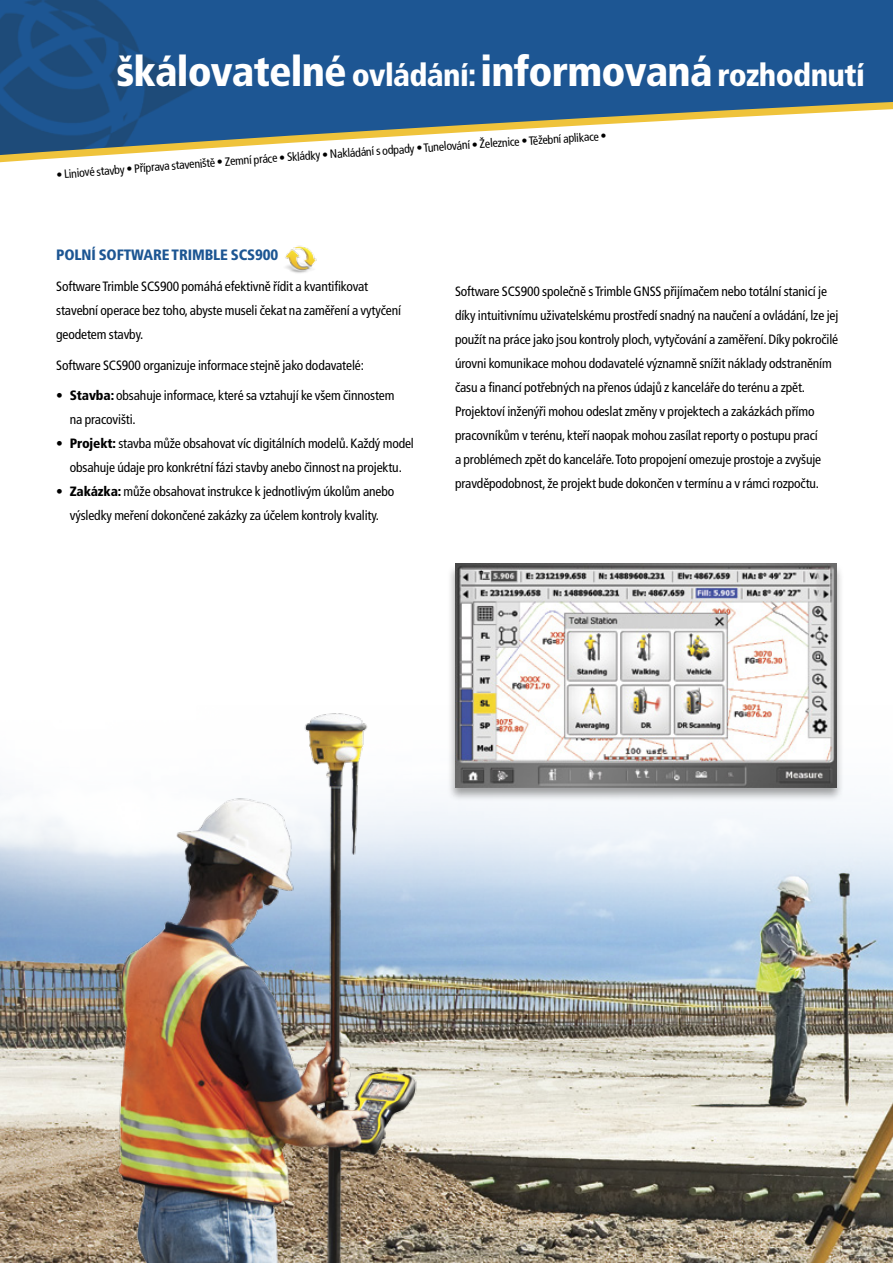
<style>
.page{position:relative;width:893px;height:1263px;background:#fff}
.page>*{position:absolute;margin:0;border:0;box-sizing:border-box;transform-origin:0 0}
.t1{font:900 condensed 42px "Frutiger LTCE";letter-spacing:-.02em;color:#fff}
.t2{font:900 condensed 15px "Frutiger LTCE";letter-spacing:-.01em;color:#1d5693}
.t3{font:condensed 13.5px/24px "Frutiger LTCE";letter-spacing:-.01em;color:#000}
.t4{font:condensed 12px "Frutiger LTCE";color:#000}
.s1{font-size:31.5px}
.s2{font-weight:900}
</style>
<div class="page">
<img style="left:0;top:0;width:893px;height:74px">
<svg style="left:0;top:74px;width:893px;height:89px;fill:#1e5693"></svg>
<img style="left:0;top:793px;width:893px;height:470px">
<div style="left:447px;top:563px;width:397px;height:238px;background:#000;opacity:.35"></div>
<img style="left:455px;top:564px;width:382px;height:223px">
<img style="left:106px;top:713px;width:332px;height:550px">
<img style="left:285px;top:246px;width:32px;height:27px">
<h1 class="t1" style="left:116px;top:46px;width:750px">škálovatelné <span class="s1">ovládání:</span> informovaná <span class="s1">rozhodnutí</span></h1>
<p class="t4" style="left:96px;top:164px;width:513px;rotate:-4deg">stavby • Příprava staveniště • Zemní práce • Skládky • Nakládání s odpady •Tunelování • Železnice •Těžební aplikace •</p>
<p class="t4" style="left:56px;top:168px;width:40px;rotate:-5deg">• Liniové</p>
<p class="t2" style="left:56px;top:246px;width:223px">POLNÍ SOFTWARE TRIMBLE SCS900</p>
<p class="t3" style="left:56px;top:274px;width:346px">Software Trimble SCS900 pomáhá efektivně řídit a kvantifikovat stavební operace bez toho, abyste museli čekat na zaměření a vytyčení geodetem stavby.</p>
<p class="t3" style="left:56px;top:353px;width:309px">Software SCS900 organizuje informace stejně jako dodavatelé:</p>
<p class="t3" style="left:70px;top:384px;width:326px;text-indent:-14px">• <span class="s2">Stavba:</span> obsahuje informace, které sa vztahují ke všem činnostem na pracovišti.</p>
<p class="t3" style="left:56px;top:432px;width:359px;text-align:center">• <span class="s2">Projekt:</span> stavba může obsahovat víc digitálních modelů. Každý model obsahuje údaje pro konkrétní fázi stavby anebo činnost na projektu.</p>
<p class="t3" style="left:56px;top:480px;width:339px;text-align:center">• <span class="s2">Zakázka:</span> může obsahovat instrukce k jednotlivým úkolům anebo výsledky meření dokončené zakázky za účelem kontroly kvality.</p>
<p class="t3" style="left:455px;top:279px;width:385px">Software SCS900 společně s Trimble GNSS přijímačem nebo totální stanicí je díky intuitivnímu uživatelskému prostředí snadný na naučení a ovládání, lze jej použít na práce jako jsou kontroly ploch, vytyčování a zaměření. Díky pokročilé úrovni komunikace mohou dodavatelé významně snížit náklady odstraněním času a financí potřebných na přenos údajů z kanceláře do terénu a zpět.<br>Projektoví inženýři mohou odeslat změny v projektech a zakázkách přímo pracovníkům v terénu, kteří naopak mohou zasílat reporty o postupu prací<br>a problémech zpět do kanceláře. Toto propojení omezuje prostoje a zvyšuje pravděpodobnost, že projekt bude dokončen v termínu a v rámci rozpočtu.</p>
</div>
